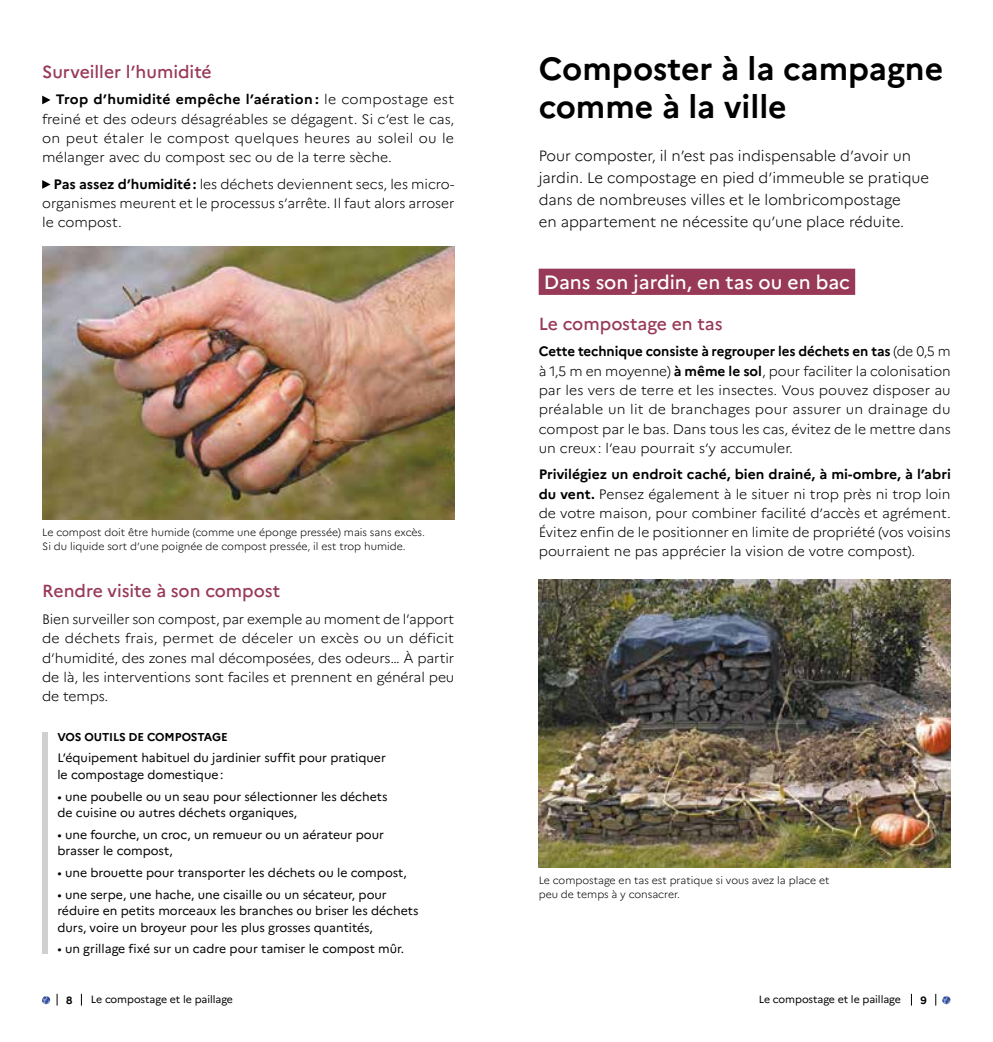
<style>
.page{position:relative;width:993px;height:1042px;background:#fff}
.page>*{position:absolute;margin:0;border:0;box-sizing:border-box;transform-origin:0 0}
.t1{font:700 32.02px/38.5px "Marianne";color:#000}
.t2{font:500 19.25px "Marianne";color:#fff}
.t3{font:500 17.5px "Marianne";color:#983957}
.t4{font:300 14.88px/21.9px "Marianne";color:#000}
.t5{font:300 13.65px/19.2px "Marianne";color:#000;text-align:justify}
.t6{font:12.25px/16.6px "Marianne";color:#000}
.t7{font:700 11.38px "Marianne";letter-spacing:-.01em;color:#000}
.t8{font:300 10.5px/14px "Marianne";color:#000}
.t9{font:10.5px "Marianne";letter-spacing:-.005em;color:#000}
.t10{font:700 10.5px "Marianne";color:#000}
.s1{font-weight:700}
</style>
<div class="page">
<svg style="left:42px;top:996px;width:8px;height:8px"></svg>
<svg style="left:942px;top:996px;width:8px;height:8px"></svg>
<div style="left:538px;top:269px;width:316px;height:26px;background:#983957"></div>
<img style="left:538px;top:579px;width:412px;height:288px">
<svg style="left:42px;top:96px;width:8px;height:8px"></svg>
<svg style="left:42px;top:180px;width:8px;height:9px"></svg>
<img style="left:42px;top:247px;width:412px;height:272px">
<div style="left:42px;top:732px;width:5px;height:221px;background:#d0d0d0"></div>
<p class="t3" style="left:42px;top:61px;width:171px">Surveiller l’humidité</p>
<p class="t5" style="left:42px;top:90px;width:413px;text-indent:14px"><span class="s1">Trop d’humidité empêche l’aération :</span> le compostage est freiné et des odeurs désagréables se dégagent. Si c’est le cas, on peut étaler le compost quelques heures au soleil ou le mélanger avec du compost sec ou de la terre sèche.</p>
<p class="t5" style="left:42px;top:174px;width:413px;text-indent:11px"><span class="s1">Pas assez d’humidité:</span> les déchets deviennent secs, les micro&shy;organismes meurent et le processus s’arrête. Il faut alors arroser le compost.</p>
<p class="t8" style="left:42px;top:525px;width:384px">Le compost doit être humide (comme une éponge pressée) mais sans excès.<br>Si du liquide sort d’une poignée de compost pressée, il est trop humide.</p>
<p class="t3" style="left:42px;top:580px;width:239px">Rendre visite à son compost</p>
<p class="t5" style="left:42px;top:609px;width:413px">Bien surveiller son compost, par exemple au moment de l’apport de déchets frais, permet de déceler un excès ou un déficit d’humidité, des zones mal décomposées, des odeurs… À partir de là, les interventions sont faciles et prennent en général peu de temps.</p>
<p class="t7" style="left:57px;top:730px;width:172px">VOS OUTILS DE COMPOSTAGE</p>
<p class="t6" style="left:57px;top:750px;width:330px">L’équipement habituel du jardinier suffit pour pratiquer le compostage domestique:</p>
<p class="t6" style="left:57px;top:788px;width:331px">• une poubelle ou un seau pour sélectionner les déchets de cuisine ou autres déchets organiques,</p>
<p class="t6" style="left:57px;top:826px;width:328px">• une fourche, un croc, un remueur ou un aérateur pour brasser le compost,</p>
<p class="t6" style="left:57px;top:864px;width:351px">• une brouette pour transporter les déchets ou le compost,</p>
<p class="t6" style="left:57px;top:886px;width:362px">• une serpe, une hache, une cisaille ou un sécateur, pour réduire en petits morceaux les branches ou briser les déchets durs, voire un broyeur pour les plus grosses quantités,</p>
<p class="t6" style="left:57px;top:941px;width:348px">• un grillage fixé sur un cadre pour tamiser le compost mûr.</p>
<h1 class="t1" style="left:538px;top:49px;width:406px">Composter à la campagne comme à la ville</h1>
<p class="t4" style="left:538px;top:145px;width:392px">Pour composter, il n’est pas indispensable d’avoir un jardin. Le compostage en pied d’immeuble se pratique dans de nombreuses villes et le lombricompostage<br>en appartement ne nécessite qu’une place réduite.</p>
<h2 class="t2" style="left:543px;top:270px;width:307px">Dans son jardin, en tas ou en bac</h2>
<p class="t3" style="left:538px;top:313px;width:185px">Le compostage en tas</p>
<p class="t5" style="left:538px;top:342px;width:413px"><span class="s1">Cette technique consiste à regrouper les déchets en tas</span> (de 0,5 m à 1,5 m en moyenne) <span class="s1">à même le sol</span>, pour faciliter la colonisation par les vers de terre et les insectes. Vous pouvez disposer au préalable un lit de branchages pour assurer un drainage du compost par le bas. Dans tous les cas, évitez de le mettre dans un creux: l’eau pourrait s’y accumuler.</p>
<p class="t5" style="left:538px;top:465px;width:413px"><span class="s1">Privilégiez un endroit caché, bien drainé, à mi-ombre, à l’abri du vent.</span> Pensez également à le situer ni trop près ni trop loin de votre maison, pour combiner facilité d’accès et agrément.<br>Évitez enfin de le positionner en limite de propriété (vos voisins pourraient ne pas apprécier la vision de votre compost).</p>
<p class="t8" style="left:538px;top:873px;width:292px">Le compostage en tas est pratique si vous avez la place et peu de temps à y consacrer.</p>
<p class="t10" style="left:66px;top:993px;width:8px">8</p>
<p class="t9" style="left:91px;top:993px;width:144px">Le compostage et le paillage</p>
<p class="t9" style="left:758px;top:993px;width:144px">Le compostage et le paillage</p>
<p class="t10" style="left:920px;top:993px;width:8px">9</p>
</div>
